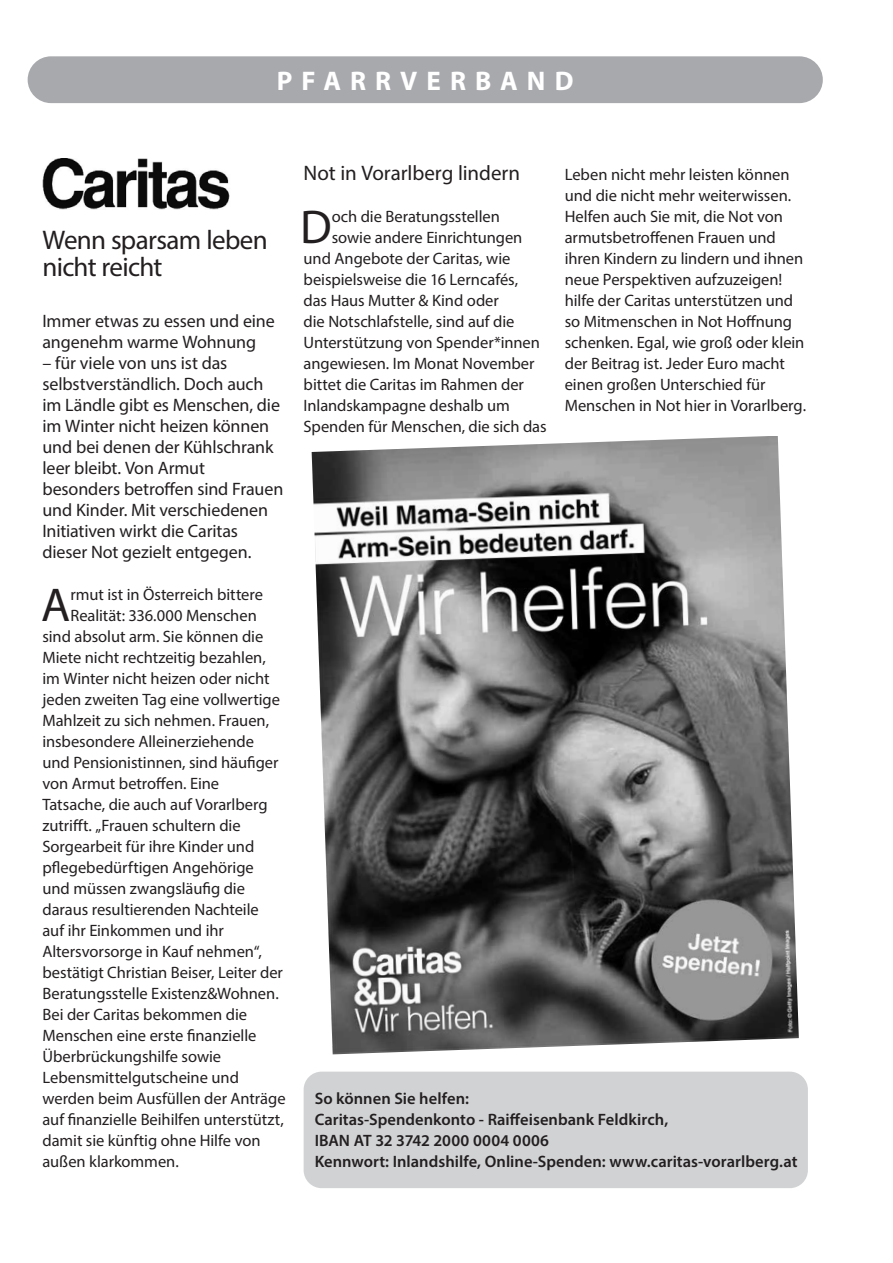
<style>
.page{position:relative;width:893px;height:1263px;background:#fff}
.page>*{position:absolute;margin:0;border:0;box-sizing:border-box;transform-origin:0 0}
.t1{font:47.7px "Myriad Pro";color:#231f20}
.t2{font:27px/27px "Myriad Pro";letter-spacing:-.025em;color:#231f20}
.t3{font:700 27px "Myriad Pro";letter-spacing:.33em;color:#fff}
.t4{font:21px "Myriad Pro";color:#231f20}
.t5{font:18px/21px "Myriad Pro";letter-spacing:-.005em;color:#231f20}
.t6{font:16.5px/21px "Myriad Pro";letter-spacing:-.005em;color:#231f20}
.t7{font:600 16.5px/21px "Myriad Pro";letter-spacing:.005em;color:#231f20}
</style>
<div class="page">
<div style="left:28px;top:56px;width:795px;height:47px;background:#a8a9ad;border-radius:23px"></div>
<img style="left:42px;top:158px;width:188px;height:51px">
<div style="left:304px;top:1071px;width:504px;height:117px;background:#d1d2d4;border-radius:18px"></div>
<img style="left:312px;top:436px;width:487px;height:618px">
<h2 class="t3" style="left:277px;top:63px;width:298px">PFARRVERBAND</h2>
<h2 class="t2" style="left:42px;top:226px;width:227px">Wenn sparsam leben nicht reicht</h2>
<p class="t5" style="left:42px;top:310px;width:234px">Immer etwas zu essen und eine angenehm warme Wohnung</p>
<p class="t5" style="left:42px;top:352px;width:242px">– für viele von uns ist das selbstverständlich. Doch auch im Ländle gibt es Menschen, die im Winter nicht heizen können und bei denen der Kühlschrank leer bleibt. Von Armut besonders betroffen sind Frauen und Kinder. Mit verschiedenen<br>Initiativen wirkt die Caritas dieser Not gezielt entgegen.</p>
<h1 class="t1" style="left:41px;top:576px;width:31px">A</h1>
<p class="t6" style="left:70px;top:584px;width:194px">rmut ist in Österreich bittere</p>
<p class="t6" style="left:70px;top:605px;width:188px">Realität: 336.000 Menschen</p>
<p class="t6" style="left:42px;top:626px;width:222px">sind absolut arm. Sie können die</p>
<p class="t6" style="left:42px;top:647px;width:225px">Miete nicht rechtzeitig bezahlen,</p>
<p class="t6" style="left:42px;top:668px;width:229px">im Winter nicht heizen oder nicht</p>
<p class="t6" style="left:42px;top:689px;width:239px">jeden zweiten Tag eine vollwertige</p>
<p class="t6" style="left:42px;top:710px;width:228px">Mahlzeit zu sich nehmen. Frauen,</p>
<p class="t6" style="left:42px;top:731px;width:213px">insbesondere Alleinerziehende</p>
<p class="t6" style="left:42px;top:752px;width:238px">und Pensionistinnen, sind häufiger</p>
<p class="t6" style="left:42px;top:773px;width:178px">von Armut betroffen. Eine</p>
<p class="t6" style="left:42px;top:794px;width:227px">Tatsache, die auch auf Vorarlberg</p>
<p class="t6" style="left:42px;top:815px;width:200px">zutrifft. „Frauen schultern die</p>
<p class="t6" style="left:42px;top:836px;width:213px">Sorgearbeit für ihre Kinder und</p>
<p class="t6" style="left:42px;top:857px;width:213px">pflegebedürftigen Angehörige</p>
<p class="t6" style="left:42px;top:878px;width:204px">und müssen zwangsläufig die</p>
<p class="t6" style="left:42px;top:899px;width:218px">daraus resultierenden Nachteile</p>
<p class="t6" style="left:42px;top:920px;width:183px">auf ihr Einkommen und ihr</p>
<p class="t6" style="left:42px;top:941px;width:221px">Altersvorsorge in Kauf nehmen“,</p>
<p class="t6" style="left:42px;top:962px;width:242px">bestätigt Christian Beiser, Leiter der</p>
<p class="t6" style="left:42px;top:983px;width:238px">Beratungsstelle Existenz&amp;Wohnen.</p>
<p class="t6" style="left:42px;top:1004px;width:206px">Bei der Caritas bekommen die</p>
<p class="t6" style="left:42px;top:1025px;width:216px">Menschen eine erste finanzielle</p>
<p class="t6" style="left:42px;top:1046px;width:180px">Überbrückungshilfe sowie</p>
<p class="t6" style="left:42px;top:1067px;width:198px">Lebensmittelgutscheine und</p>
<p class="t6" style="left:42px;top:1088px;width:245px">werden beim Ausfüllen der Anträge</p>
<p class="t6" style="left:42px;top:1109px;width:243px">auf finanzielle Beihilfen unterstützt,</p>
<p class="t6" style="left:42px;top:1130px;width:220px">damit sie künftig ohne Hilfe von</p>
<p class="t6" style="left:42px;top:1151px;width:138px">außen klarkommen.</p>
<p class="t4" style="left:304px;top:160px;width:218px">Not in Vorarlberg lindern</p>
<h1 class="t1" style="left:300px;top:198px;width:33px">D</h1>
<p class="t6" style="left:332px;top:206px;width:170px">och die Beratungsstellen</p>
<p class="t6" style="left:332px;top:227px;width:192px">sowie andere Einrichtungen</p>
<p class="t6" style="left:304px;top:248px;width:208px">und Angebote der Caritas, wie</p>
<p class="t6" style="left:304px;top:269px;width:216px">beispielsweise die 16 Lerncafés,</p>
<p class="t6" style="left:304px;top:290px;width:197px">das Haus Mutter &amp; Kind oder</p>
<p class="t6" style="left:304px;top:311px;width:212px">die Notschlafstelle, sind auf die</p>
<p class="t6" style="left:304px;top:332px;width:238px">Unterstützung von Spender*innen</p>
<p class="t6" style="left:304px;top:353px;width:232px">angewiesen. Im Monat November</p>
<p class="t6" style="left:304px;top:374px;width:222px">bittet die Caritas im Rahmen der</p>
<p class="t6" style="left:304px;top:395px;width:208px">Inlandskampagne deshalb um</p>
<p class="t6" style="left:304px;top:416px;width:244px">Spenden für Menschen, die sich das</p>
<p class="t6" style="left:565px;top:164px;width:243px">Leben nicht mehr leisten können und die nicht mehr weiterwissen.<br>Helfen auch Sie mit, die Not von armutsbetroffenen Frauen und ihren Kindern zu lindern und ihnen neue Perspektiven aufzuzeigen! hilfe der Caritas unterstützen und so Mitmenschen in Not Hoffnung schenken. Egal, wie groß oder klein der Beitrag ist. Jeder Euro macht einen großen Unterschied für<br>Menschen in Not hier in Vorarlberg.</p>
<p class="t7" style="left:315px;top:1088px;width:484px">So können Sie helfen:<br>Caritas-Spendenkonto - Raiffeisenbank Feldkirch,<br>IBAN AT 32 3742 2000 0004 0006<br>Kennwort: Inlandshilfe, Online-Spenden: www.caritas-vorarlberg.at</p>
</div>
